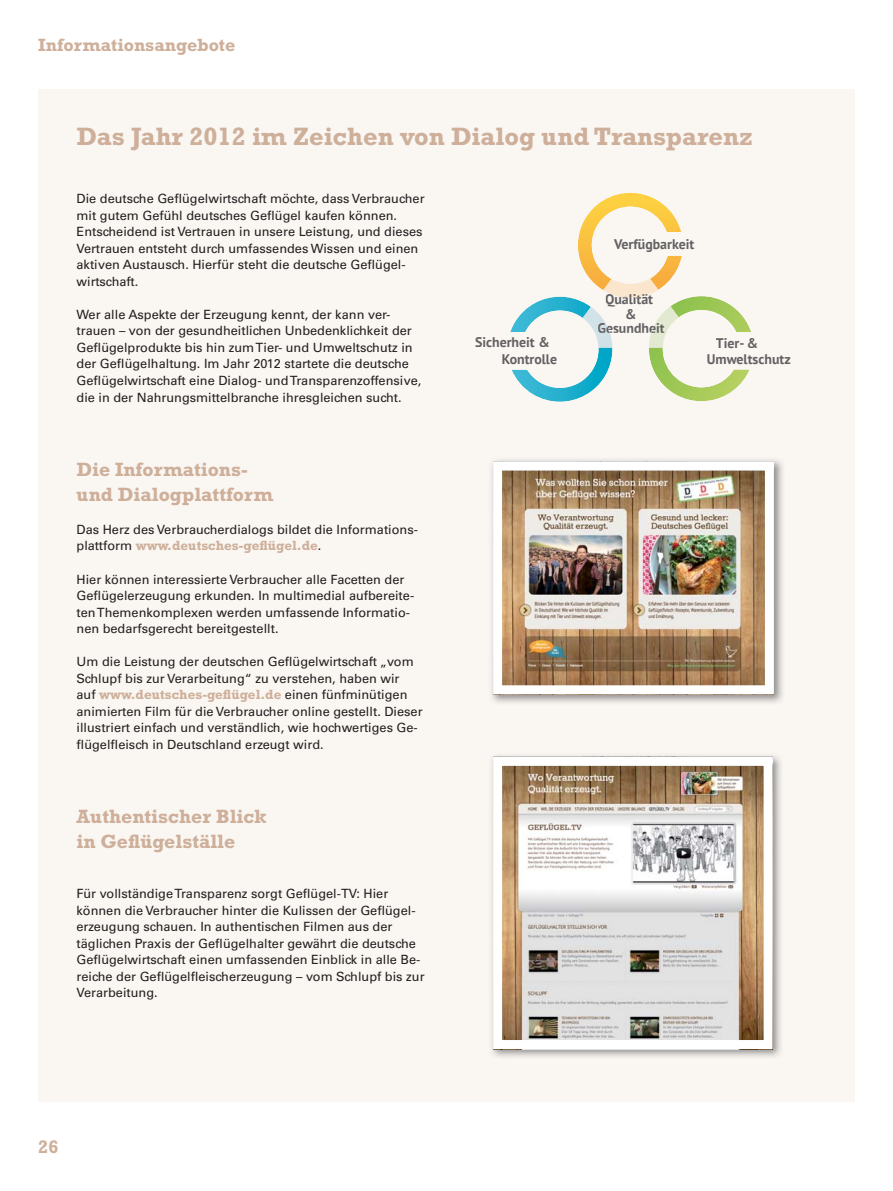
<style>
.page{position:relative;width:893px;height:1191px;background:#fff}
.page>*{position:absolute;margin:0;border:0;box-sizing:border-box;transform-origin:0 0}
.t1{font:700 25.5px "Rockwell Std";color:#ceaf9a}
.t2{font:700 19.5px/24.8px "Rockwell Std";color:#ceaf9a}
.t3{font:700 18.45px "Rockwell Std";color:#ceaf9a}
.t4{font:700 18px "Rockwell Std";color:#ceaf9a}
.t5{font:700 13.95px/16px "PT Sans";color:#626162}
.t6{font:700 13.5px "Rockwell Std";color:#ceaf9a}
.t7{font:12.75px/16.5px "Univers LT Std";color:#231f20}
.s1{font-family:"Univers LT Std";font-weight:400;font-size:12.75px;color:#231f20}
</style>
<div class="page">
<div style="left:38px;top:89px;width:817px;height:1012px;background:#faf6f2"></div>
<img style="left:491px;top:459px;width:292px;height:244px">
<img style="left:503px;top:471px;width:261px;height:213px">
<div style="left:493px;top:461px;width:281px;height:233px;border:9px solid #fff"></div>
<img style="left:491px;top:755px;width:290px;height:302px">
<img style="left:503px;top:767px;width:260px;height:272px">
<div style="left:493px;top:757px;width:280px;height:292px;border:9px solid #fff"></div>
<svg style="left:510px;top:193px;width:241px;height:209px"></svg>
<h3 class="t4" style="left:38px;top:38px;width:199px">Informationsangebote</h3>
<h1 class="t1" style="left:77px;top:127px;width:677px">Das Jahr 2012 im Zeichen von Dialog und Transparenz</h1>
<p class="t7" style="left:77px;top:191px;width:350px">Die deutsche Geflügelwirtschaft möchte, dass Verbraucher mit gutem Gefühl deutsches Geflügel kaufen können.<br>Entscheidend ist Vertrauen in unsere Leistung, und dieses Vertrauen entsteht durch umfassendes Wissen und einen aktiven Austausch. Hierfür steht die deutsche Geflügel&shy;wirtschaft.</p>
<p class="t7" style="left:77px;top:307px;width:346px">Wer alle Aspekte der Erzeugung kennt, der kann ver&shy;trauen – von der gesundheitlichen Unbedenklichkeit der Geflügelprodukte bis hin zum Tier- und Umweltschutz in der Geflügelhaltung. Im Jahr 2012 startete die deutsche Geflügelwirtschaft eine Dialog- und Transparenzoffensive, die in der Nahrungsmittelbranche ihresgleichen sucht.</p>
<h2 class="t2" style="left:77px;top:459px;width:198px">Die Informations&shy;und Dialogplattform</h2>
<p class="t7" style="left:77px;top:522px;width:343px">Das Herz des Verbraucherdialogs bildet die Informations-</p>
<p class="t6" style="left:77px;top:541px;width:246px"><span class="s1">plattform</span> www.deutsches-geflügel.de<span class="s1">.</span></p>
<p class="t7" style="left:77px;top:571px;width:339px">Hier können interessierte Verbraucher alle Facetten der Geflügelerzeugung erkunden. In multimedial aufbereite&shy;ten Themenkomplexen werden umfassende Informatio&shy;nen bedarfsgerecht bereitgestellt.</p>
<p class="t7" style="left:77px;top:654px;width:339px">Um die Leistung der deutschen Geflügelwirtschaft „vom<br>Schlupf bis zur Verarbeitung“ zu verstehen, haben wir</p>
<p class="t6" style="left:77px;top:689px;width:332px"><span class="s1">auf</span> www.deutsches-geflügel.de <span class="s1">einen fünfminütigen</span></p>
<p class="t7" style="left:77px;top:704px;width:348px">animierten Film für die Verbraucher online gestellt. Dieser illustriert einfach und verständlich, wie hochwertiges Ge&shy;flügelfleisch in Deutschland erzeugt wird.</p>
<h2 class="t2" style="left:77px;top:806px;width:192px">Authentischer Blick in Geflügelställe</h2>
<p class="t7" style="left:77px;top:886px;width:350px">Für vollständige Transparenz sorgt Geflügel-TV: Hier können die Verbraucher hinter die Kulissen der Geflügel&shy;erzeugung schauen. In authentischen Filmen aus der täglichen Praxis der Geflügelhalter gewährt die deutsche Geflügelwirtschaft einen umfassenden Einblick in alle Be&shy;reiche der Geflügelfleischerzeugung – vom Schlupf bis zur Verarbeitung.</p>
<p class="t5" style="left:502px;top:333px;width:57px;line-height:17.1px;text-indent:-27px">Sicherheit &amp;<br>Kontrolle</p>
<p class="t5" style="left:614px;top:235px;width:82px">Verfügbarkeit</p>
<p class="t5" style="left:605px;top:291px;width:50px;line-height:15.3px;text-align:center">Qualität &amp;</p>
<p class="t5" style="left:598px;top:319px;width:69px">Gesundheit</p>
<p class="t5" style="left:707px;top:334px;width:85px;text-indent:9px">Tier- &amp;<br>Umweltschutz</p>
<h3 class="t3" style="left:38px;top:1139px;width:22px">26</h3>
</div>
